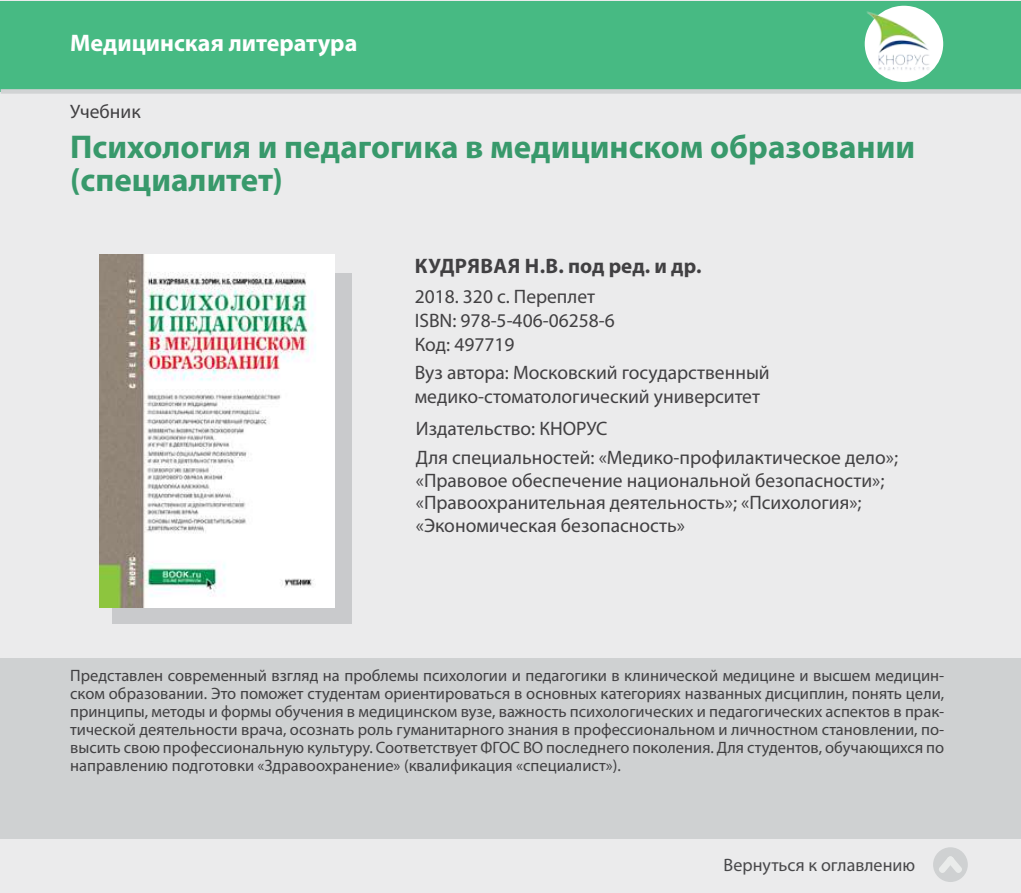
<style>
.page{position:relative;width:1021px;height:893px;background:#fff}
.page>*{position:absolute;margin:0;border:0;box-sizing:border-box;transform-origin:0 0}
.t1{font:700 33px/33px "Myriad Pro";color:#38996b}
.t2{font:700 24px "Myriad Pro";color:#fff}
.t3{font:700 21px "Myriad Pro";color:#414042}
.t4{font:19.5px/24px "Myriad Pro";color:#414042}
.t5{font:18px "Myriad Pro";color:#48484a}
.t6{font:16.5px/18px "Myriad Pro";color:#414042;text-align:justify}
</style>
<div class="page">
<div style="left:0;top:0;width:1020px;height:893px;background:#ebebec"></div>
<div style="left:112px;top:273px;width:240px;height:350px;background:#c9cacc"></div>
<img style="left:100px;top:254px;width:235px;height:353px">
<div style="left:1px;top:1px;width:1019px;height:90px;background:#47ba83"></div>
<div style="left:0;top:658px;width:1020px;height:181px;background:#cfd1d2"></div>
<div style="left:1px;top:89px;width:1019px;height:5px;background:#d1d3d4"></div>
<div style="left:933px;top:847px;width:34px;height:35px;background:#cfd1d2;border-radius:50%"></div>
<svg style="left:939px;top:856px;width:23px;height:17px"></svg>
<div style="left:864px;top:6px;width:79px;height:76px;background:#fff;border-radius:50%"></div>
<img style="left:865px;top:9px;width:67px;height:65px">
<h2 class="t2" style="left:70px;top:27px;width:289px">Медицинская литература</h2>
<p class="t4" style="left:70px;top:99px;width:72px">Учебник</p>
<h1 class="t1" style="left:70px;top:130px;width:846px">Психология и педагогика в медицинском образовании (специалитет)</h1>
<p class="t3" style="left:415px;top:252px;width:288px">Кудрявая Н.В. под ред. и др.</p>
<p class="t4" style="left:415px;top:284px;width:201px">2018. 320 c. Переплет<br>ISBN: 978-5-406-06258-6<br>Код: 497719</p>
<p class="t4" style="left:415px;top:360px;width:356px">Вуз автора: Московский государственный медико-стоматологический университет</p>
<p class="t4" style="left:416px;top:414px;width:483px;line-height:29px">Издательство: КНОРУС<br>Для специальностей: «Медико-профилактическое дело»;</p>
<p class="t4" style="left:416px;top:469px;width:470px;line-height:22.5px">«Правовое обеспечение национальной безопасности»; «Правоохранительная деятельность»; «Психология»; «Экономическая безопасность»</p>
<p class="t6" style="left:70px;top:666px;width:875px">Представлен современный взгляд на проблемы психологии и педагогики в клинической медицине и высшем медицин&shy;ском образовании. Это поможет студентам ориентироваться в основных категориях названных дисциплин, понять цели, принципы, методы и формы обучения в медицинском вузе, важность психологических и педагогических аспектов в прак&shy;тической деятельности врача, осознать роль гуманитарного знания в профессиональном и личностном становлении, по&shy;высить свою профессиональную культуру. Соответствует ФГОС ВО последнего поколения. Для студентов, обучающихся по направлению подготовки «Здравоохранение» (квалификация «специалист»).</p>
<p class="t5" style="left:723px;top:853px;width:193px">Вернуться к оглавлению</p>
</div>
